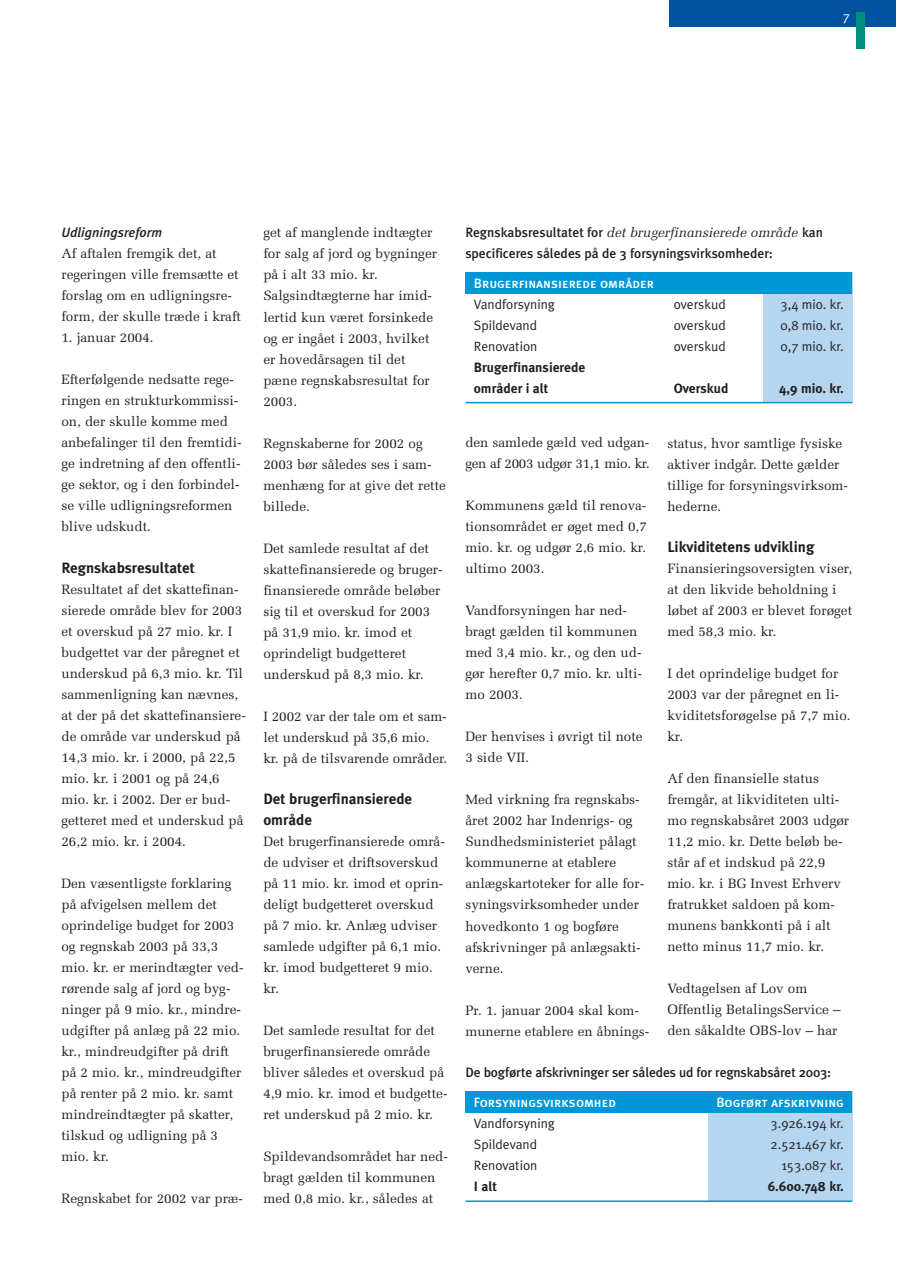
<style>
.page{position:relative;width:897px;height:1266px;background:#fff}
.page>*{position:absolute;margin:0;border:0;box-sizing:border-box;transform-origin:0 0}
.t1{font:700 15px/21px "Meta Plus";color:#231f20}
.t2{font:13.5px/21px "Melior";color:#231f20}
.t3{font:13.5px "Meta Plus Normal";color:#231f20}
.t4{font:500 13.5px "Meta Plus";letter-spacing:-.01em;color:#231f20}
.t5{font:13.5px "Meta Plus Medium Caps";color:#fff}
.t6{font:700 13.5px/21px "Meta Plus";color:#231f20}
.t7{font:italic 13.5px "Melior";color:#231f20}
.t8{font:italic 500 13.5px "Meta Plus";color:#231f20}
.t9{font:13.5px "Meta Plus Normal";color:#fff}
.s1{font-family:"Meta Plus";font-weight:500;font-style:normal}
</style>
<div class="page">
<div style="left:669px;top:0;width:227px;height:27px;background:#0153a0"></div>
<div style="left:857px;top:12px;width:8px;height:36px;background:#008f7e"></div>
<div style="left:763px;top:272px;width:89px;height:131px;background:#b6d6f0"></div>
<div style="left:465px;top:272px;width:387px;height:21px;background:#0196d7"></div>
<hr style="left:465px;top:402px;width:387px;height:1px;background:#0196d7">
<div style="left:708px;top:1092px;width:144px;height:109px;background:#b6d6f0"></div>
<div style="left:465px;top:1092px;width:387px;height:21px;background:#0196d7"></div>
<hr style="left:465px;top:1200px;width:387px;height:2px;background:#0196d7">
<p class="t9" style="left:843px;top:11px;width:9px">7</p>
<p class="t8" style="left:61px;top:227px;width:102px">Udligningsreform</p>
<p class="t2" style="left:61px;top:245px;width:181px">Af aftalen fremgik det, at regeringen ville fremsætte et forslag om en udligningsre&shy;form, der skulle træde i kraft</p>
<p class="t2" style="left:61px;top:329px;width:94px">1. januar 2004.</p>
<p class="t2" style="left:61px;top:371px;width:182px">Efterfølgende nedsatte rege&shy;ringen en strukturkommissi&shy;on, der skulle komme med anbefalinger til den fremtidi&shy;ge indretning af den offentli&shy;ge sektor, og i den forbindel&shy;se ville udligningsreformen blive udskudt.</p>
<p class="t1" style="left:61px;top:559px;width:135px">Regnskabsresultatet</p>
<p class="t2" style="left:61px;top:581px;width:186px">Resultatet af det skattefinan&shy;sierede område blev for 2003 et overskud på 27 mio. kr. I budgettet var der påregnet et underskud på 6,3 mio. kr. Til sammenligning kan nævnes, at der på det skattefinansiere&shy;de område var underskud på<br>14,3 mio. kr. i 2000, på 22,5 mio. kr. i 2001 og på 24,6 mio. kr. i 2002. Der er bud&shy;getteret med et underskud på<br>26,2 mio. kr. i 2004.</p>
<p class="t2" style="left:61px;top:875px;width:184px">Den væsentligste forklaring på afvigelsen mellem det oprindelige budget for 2003 og regnskab 2003 på 33,3 mio. kr. er merindtægter ved&shy;rørende salg af jord og byg&shy;ninger på 9 mio. kr., mindre&shy;udgifter på anlæg på 22 mio. kr., mindreudgifter på drift på 2 mio. kr., mindreudgifter på renter på 2 mio. kr. samt mindreindtægter på skatter, tilskud og udligning på 3 mio. kr.</p>
<p class="t2" style="left:61px;top:1190px;width:183px">Regnskabet for 2002 var præ-</p>
<p class="t2" style="left:263px;top:224px;width:175px">get af manglende indtægter for salg af jord og bygninger på i alt 33 mio. kr.<br>Salgsindtægterne har imid&shy;lertid kun været forsinkede og er ingået i 2003, hvilket er hovedårsagen til det pæne regnskabsresultat for<br>2003.</p>
<p class="t2" style="left:263px;top:434px;width:184px">Regnskaberne for 2002 og<br>2003 bør således ses i sam&shy;menhæng for at give det rette billede.</p>
<p class="t2" style="left:263px;top:539px;width:181px">Det samlede resultat af det skattefinansierede og bruger&shy;finansierede område beløber sig til et overskud for 2003 på 31,9 mio. kr. imod et oprindeligt budgetteret underskud på 8,3 mio. kr.</p>
<p class="t2" style="left:263px;top:707px;width:185px">I 2002 var der tale om et sam&shy;let underskud på 35,6 mio. kr. på de tilsvarende områder.</p>
<p class="t1" style="left:263px;top:790px;width:150px">Det brugerfinansierede område</p>
<p class="t2" style="left:263px;top:833px;width:183px">Det brugerfinansierede områ&shy;de udviser et driftsoverskud på 11 mio. kr. imod et oprin&shy;deligt budgetteret overskud på 7 mio. kr. Anlæg udviser samlede udgifter på 6,1 mio. kr. imod budgetteret 9 mio. kr.</p>
<p class="t2" style="left:263px;top:1022px;width:186px">Det samlede resultat for det brugerfinansierede område bliver således et overskud på<br>4,9 mio. kr. imod et budgette&shy;ret underskud på 2 mio. kr.</p>
<p class="t2" style="left:263px;top:1148px;width:186px">Spildevandsområdet har ned&shy;bragt gælden til kommunen med 0,8 mio. kr., således at</p>
<p class="t7" style="left:465px;top:227px;width:359px"><span class="s1">Regnskabsresultatet for</span> det brugerfinansierede område <span class="s1">kan</span></p>
<p class="t4" style="left:465px;top:248px;width:309px">specificeres således på de 3 forsyningsvirksomheder:</p>
<p class="t5" style="left:474px;top:275px;width:182px">Brugerfinansierede områder</p>
<p class="t3" style="left:474px;top:299px;width:83px">Vandforsyning</p>
<p class="t3" style="left:674px;top:299px;width:54px">overskud</p>
<p class="t3" style="left:781px;top:299px;width:65px">3,4 mio. kr.</p>
<p class="t3" style="left:474px;top:320px;width:65px">Spildevand</p>
<p class="t3" style="left:674px;top:320px;width:54px">overskud</p>
<p class="t3" style="left:781px;top:320px;width:65px">0,8 mio. kr.</p>
<p class="t3" style="left:474px;top:341px;width:65px">Renovation</p>
<p class="t3" style="left:674px;top:341px;width:54px">overskud</p>
<p class="t3" style="left:781px;top:341px;width:65px">0,7 mio. kr.</p>
<p class="t6" style="left:474px;top:357px;width:113px">Brugerfinansierede områder i alt</p>
<p class="t6" style="left:674px;top:378px;width:56px">Overskud</p>
<p class="t6" style="left:779px;top:378px;width:66px">4,9 mio. kr.</p>
<p class="t2" style="left:465px;top:434px;width:186px">den samlede gæld ved udgan&shy;gen af 2003 udgør 31,1 mio. kr.</p>
<p class="t2" style="left:465px;top:497px;width:183px;text-align:justify">Kommunens gæld til renova&shy;tionsområdet er øget med 0,7 mio. kr. og udgør 2,6 mio. kr. ultimo 2003.</p>
<p class="t2" style="left:465px;top:602px;width:178px">Vandforsyningen har ned&shy;bragt gælden til kommunen med 3,4 mio. kr., og den ud&shy;gør herefter 0,7 mio. kr. ulti&shy;mo 2003.</p>
<p class="t2" style="left:465px;top:728px;width:179px">Der henvises i øvrigt til note<br>3 side VII.</p>
<p class="t2" style="left:465px;top:791px;width:180px">Med virkning fra regnskabs&shy;året 2002 har Indenrigs- og<br>Sundhedsministeriet pålagt kommunerne at etablere anlægskartoteker for alle for&shy;syningsvirksomheder under hovedkonto 1 og bogføre afskrivninger på anlægsakti&shy;verne.</p>
<p class="t2" style="left:465px;top:1001px;width:186px">Pr. 1. januar 2004 skal kom&shy;munerne etablere en åbnings-</p>
<p class="t2" style="left:667px;top:434px;width:182px">status, hvor samtlige fysiske aktiver indgår. Dette gælder tillige for forsyningsvirksom&shy;hederne.</p>
<p class="t1" style="left:667px;top:538px;width:148px">Likviditetens udvikling</p>
<p class="t2" style="left:667px;top:560px;width:186px">Finansieringsoversigten viser, at den likvide beholdning i løbet af 2003 er blevet forøget med 58,3 mio. kr.</p>
<p class="t2" style="left:667px;top:665px;width:185px">I det oprindelige budget for<br>2003 var der påregnet en li&shy;kviditetsforøgelse på 7,7 mio. kr.</p>
<p class="t2" style="left:667px;top:770px;width:183px">Af den finansielle status fremgår, at likviditeten ulti&shy;mo regnskabsåret 2003 udgør<br>11,2 mio. kr. Dette beløb be&shy;står af et indskud på 22,9 mio. kr. i BG Invest Erhverv fratrukket saldoen på kom&shy;munens bankkonti på i alt netto minus 11,7 mio. kr.</p>
<p class="t2" style="left:667px;top:980px;width:175px">Vedtagelsen af Lov om<br>Offentlig BetalingsService – den såkaldte OBS-lov – har</p>
<p class="t4" style="left:465px;top:1067px;width:368px">De bogførte afskrivninger ser således ud for regnskabsåret 2003:</p>
<p class="t5" style="left:474px;top:1095px;width:144px">Forsyningsvirksomhed</p>
<p class="t5" style="left:716px;top:1095px;width:129px">Bogført afskrivning</p>
<p class="t3" style="left:474px;top:1119px;width:83px">Vandforsyning</p>
<p class="t3" style="left:771px;top:1119px;width:75px">3.926.194 kr.</p>
<p class="t3" style="left:474px;top:1140px;width:65px">Spildevand</p>
<p class="t3" style="left:771px;top:1140px;width:75px">2.521.467 kr.</p>
<p class="t3" style="left:474px;top:1161px;width:65px">Renovation</p>
<p class="t3" style="left:781px;top:1161px;width:64px">153.087 kr.</p>
<p class="t6" style="left:474px;top:1177px;width:25px">I alt</p>
<p class="t6" style="left:768px;top:1177px;width:78px">6.600.748 kr.</p>
</div>
